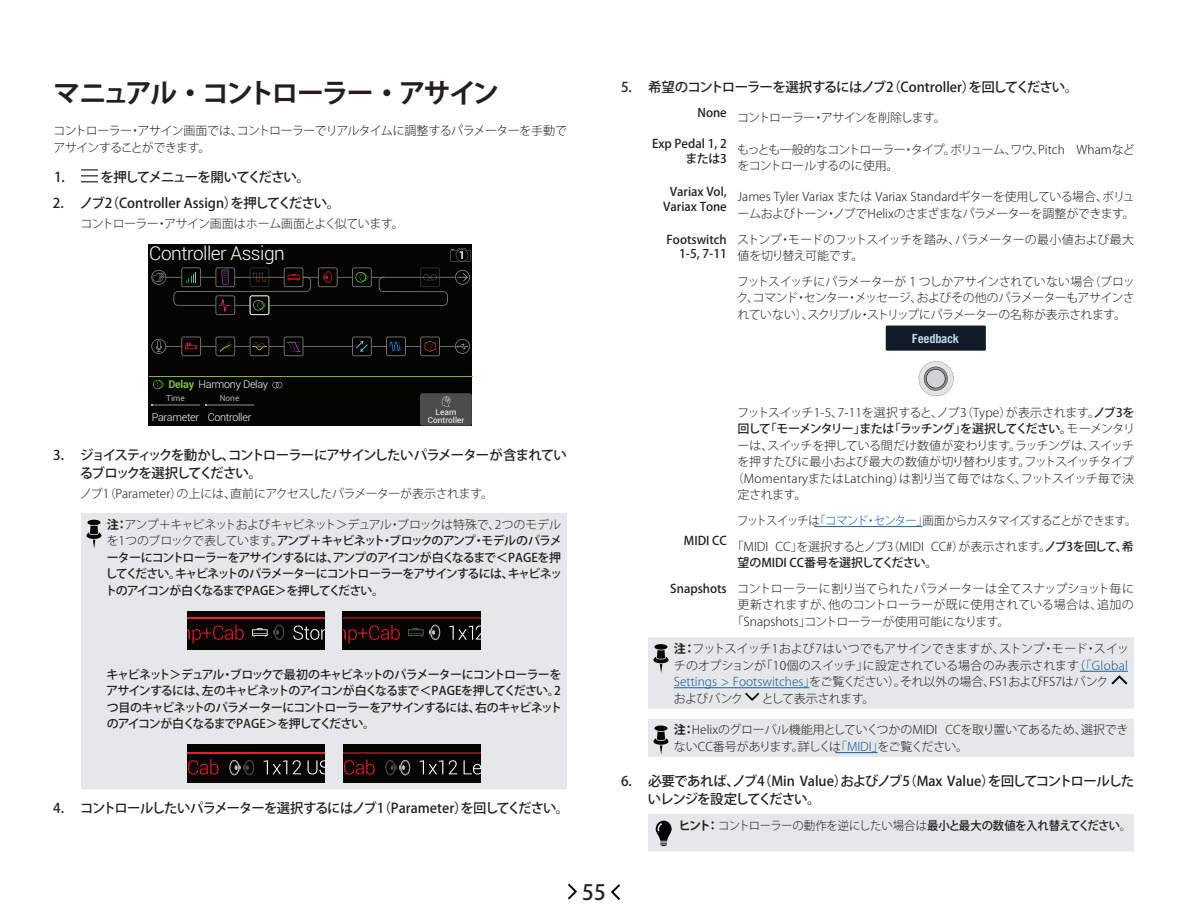
<style>
.page{position:relative;width:1188px;height:918px;background:#fff}
.page>*{position:absolute;margin:0;border:0;box-sizing:border-box;transform-origin:0 0}
._02_Large_Section_He{font:700 27px "Koz Go Pro";letter-spacing:-.08em;color:#231f20}
.t1{font:500 21px "Koz Go Pro";color:#231f20}
.t2{font:300 19.05px "Roboto";letter-spacing:-.025em;color:#fff}
.t3{font:500 13.5px/18px "Koz Go Pro";letter-spacing:-.07em;color:#231f20}
.t4{font:500 13.5px/18px "Koz Go Pro";letter-spacing:-.05em;color:#231f20}
.t5{font:500 13.5px "Koz Go Pro";color:#231f20}
.t6{font:12.6px "Trade Gothic Bold Cond Twenty";letter-spacing:-.025em;color:#c0dff2;scale:1.11 1}
.Body{font:300 12px/16.5px "Koz Go Pro";letter-spacing:-.02em;color:#231f20}
.Body-2{font:500 12px/16.5px "Koz Go Pro";letter-spacing:-.1em;color:#231f20;text-align:justify}
.Body-3{font:300 12px/16.5px "Koz Go Pro";color:#231f20}
.Table_Text-Rt_Align{font:500 12px/14.9px "Koz Go Pro";color:#231f20;text-align:right}
.Body-4{font:300 12px/16.5px "Koz Go Pro";letter-spacing:-.055em;color:#231f20}
.Body-5{font:300 12px/16.5px "Koz Go Pro";letter-spacing:-.045em;color:#231f20}
.Body-6{font:300 12px "Koz Go Pro";letter-spacing:.02em;color:#231f20}
.Body_Indented{font:300 12px "Koz Go Pro";letter-spacing:-.01em;color:#231f20}
.Body-7{font:300 12px "Koz Go Pro";letter-spacing:-.02em;color:#231f20;scale:.95 1}
.Table_Text-Left_Alig{font:300 12px "Koz Go Pro";letter-spacing:-.07em;color:#231f20;scale:.95 1}
.Body_Indented-2{font:300 12px "Koz Go Pro";letter-spacing:-.04em;color:#231f20}
.Body-8{font:300 12px "Koz Go Pro";letter-spacing:-.06em;color:#231f20}
.Body-9{font:300 12px "Koz Go Pro";letter-spacing:-.04em;color:#231f20}
.t7{font:300 10.8px "Roboto";letter-spacing:-.025em;color:#fff}
.t8{font:700 10.8px "Roboto";color:#fff}
.t9{font:8.25px/8.2px "Roboto";color:#fff;text-align:center}
.t10{font:8.25px "Roboto";color:#b1b1b1}
.s1{font-weight:700;color:#78c042}
.s2{font-weight:700}
.s3{font-weight:300}
.s4{font-weight:500}
.s5{color:#175d9e}
</style>
<div class="page">
<svg style="left:568px;top:884px;width:9px;height:16px"></svg>
<svg style="left:611px;top:884px;width:9px;height:16px"></svg>
<svg style="left:81px;top:169px;width:17px;height:13px"></svg>
<div style="left:148px;top:244px;width:324px;height:182px;background:#040503"></div>
<hr style="left:161px;top:346px;width:300px;height:1px;background:#808180">
<svg style="left:151px;top:339px;width:15px;height:15px"></svg>
<hr style="left:161px;top:277px;width:300px;height:1px;background:#808180">
<svg style="left:420px;top:337px;width:20px;height:19px"></svg>
<svg style="left:151px;top:270px;width:15px;height:15px"></svg>
<svg style="left:386px;top:337px;width:20px;height:19px"></svg>
<svg style="left:284px;top:337px;width:19px;height:19px"></svg>
<svg style="left:215px;top:337px;width:20px;height:19px"></svg>
<svg style="left:250px;top:337px;width:19px;height:19px"></svg>
<svg style="left:455px;top:339px;width:15px;height:15px"></svg>
<svg style="left:352px;top:337px;width:20px;height:19px"></svg>
<svg style="left:181px;top:337px;width:20px;height:19px"></svg>
<hr style="left:149px;top:376px;width:323px;height:1px;background:#6fbe44">
<svg style="left:153px;top:380px;width:12px;height:9px"></svg>
<svg style="left:272px;top:382px;width:10px;height:6px"></svg>
<div style="left:420px;top:393px;width:52px;height:33px;background:#4c4c4c;border-radius:2px"></div>
<hr style="left:151px;top:404px;width:49px;height:2px;background:#4c4c4c">
<hr style="left:205px;top:404px;width:49px;height:2px;background:#4c4c4c">
<svg style="left:442px;top:396px;width:9px;height:11px"></svg>
<svg style="left:173px;top:248px;width:298px;height:67px"></svg>
<div style="left:81px;top:513px;width:486px;height:276px;background:#e6e7e9"></div>
<div style="left:87px;top:520px;width:14px;height:5px;background:#050504;border-radius:50%"></div>
<svg style="left:86px;top:526px;width:15px;height:23px"></svg>
<div style="left:343px;top:611px;width:138px;height:39px;background:#040503"></div>
<svg style="left:343px;top:625px;width:57px;height:19px"></svg>
<svg style="left:408px;top:625px;width:32px;height:15px"></svg>
<div style="left:187px;top:611px;width:138px;height:39px;background:#040503"></div>
<hr style="left:187px;top:617px;width:138px;height:2px;background:#eb1e26">
<hr style="left:343px;top:617px;width:138px;height:2px;background:#761012">
<svg style="left:187px;top:625px;width:57px;height:19px"></svg>
<svg style="left:293px;top:626px;width:32px;height:14px"></svg>
<svg style="left:252px;top:625px;width:32px;height:15px"></svg>
<svg style="left:449px;top:626px;width:32px;height:14px"></svg>
<div style="left:187px;top:744px;width:138px;height:39px;background:#040503"></div>
<hr style="left:187px;top:752px;width:138px;height:1px;background:#ee1f23">
<svg style="left:188px;top:759px;width:31px;height:16px"></svg>
<svg style="left:264px;top:760px;width:23px;height:14px"></svg>
<svg style="left:293px;top:760px;width:8px;height:14px"></svg>
<svg style="left:230px;top:760px;width:24px;height:15px"></svg>
<svg style="left:308px;top:760px;width:17px;height:15px"></svg>
<div style="left:343px;top:744px;width:138px;height:39px;background:#040503"></div>
<hr style="left:343px;top:752px;width:138px;height:1px;background:#7f1315">
<svg style="left:344px;top:759px;width:31px;height:16px"></svg>
<svg style="left:420px;top:760px;width:23px;height:14px"></svg>
<svg style="left:449px;top:760px;width:8px;height:14px"></svg>
<svg style="left:386px;top:760px;width:24px;height:15px"></svg>
<svg style="left:464px;top:760px;width:17px;height:15px"></svg>
<hr style="left:814px;top:526px;width:109px;height:1px;background:#175d9e">
<div style="left:886px;top:326px;width:100px;height:25px;background:#121c27"></div>
<svg style="left:919px;top:361px;width:35px;height:35px"></svg>
<div style="left:648px;top:637px;width:486px;height:72px;background:#e6e7e9"></div>
<div style="left:648px;top:719px;width:486px;height:38px;background:#e6e7e9"></div>
<hr style="left:835px;top:752px;width:43px;height:1px;background:#175d9e">
<div style="left:648px;top:814px;width:486px;height:37px;background:#e6e7e9"></div>
<p class="_02_Large_Section_He" style="left:53px;top:75px;width:447px">マニュアル・コントローラー・アサイン</p>
<p class="Body-4" style="left:54px;top:123px;width:515px">コントローラー・アサイン画面では、コントローラーでリアルタイムに調整するパラメーターを手動でアサインすることができます。</p>
<p class="t3" style="left:54px;top:169px;width:12px">1.</p>
<p class="t3" style="left:100px;top:169px;width:211px">を押してメニューを開いてください。</p>
<p class="t5" style="left:53px;top:194px;width:289px">2. ノブ2（Controller Assign）を押してください。</p>
<p class="Body_Indented-2" style="left:81px;top:216px;width:325px">コントローラー・アサイン画面はホーム画面とよく似ています。</p>
<p class="t2" style="left:149px;top:240px;width:137px">Controller Assign</p>
<p class="t8" style="left:459px;top:247px;width:8px">1</p>
<p class="t7" style="left:168px;top:377px;width:101px"><span class="s1">Delay</span> Harmony Delay</p>
<p class="t10" style="left:166px;top:393px;width:20px">Time</p>
<p class="t7" style="left:152px;top:409px;width:49px">Parameter</p>
<p class="t10" style="left:220px;top:393px;width:21px">None</p>
<p class="t7" style="left:208px;top:409px;width:45px">Controller</p>
<p class="t9" style="left:428px;top:407px;width:38px">Learn<br>Controller</p>
<p class="t7" style="left:434px;top:409px;width:25px">Level</p>
<p class="t3" style="left:80px;top:446px;width:489px;text-indent:-27px">3. ジョイスティックを動かし、コントローラーにアサインしたいパラメーターが含まれているブロックを選択してください。</p>
<p class="Body_Indented" style="left:80px;top:486px;width:414px">ノブ1（Parameter）の上には、直前にアクセスしたパラメーターが表示されます。</p>
<p class="Body-2" style="left:105px;top:517px;width:459px"><span class="s2">注：</span><span class="s3">アンプ＋キャビネットおよびキャビネット＞デュアル・ブロックは特殊で、2つのモデルを1つのブロックで表しています。</span>アンプ＋キャビネット・ブロックのアンプ・モデルのパラメーターにコントローラーをアサインするには、アンプのアイコンが白くなるまで＜PAGEを押してください。キャビネットのパラメーターにコントローラーをアサインするには、キャビネットのアイコンが白くなるまでPAGE＞を押してください。</p>
<p class="Body-2" style="left:106px;top:667px;width:457px">キャビネット＞デュアル・ブロックで最初のキャビネットのパラメーターにコントローラーをアサインするには、左のキャビネットのアイコンが白くなるまで＜PAGEを押してください。2つ目のキャビネットのパラメーターにコントローラーをアサインするには、右のキャビネットのアイコンが白くなるまでPAGE＞を押してください。</p>
<p class="t3" style="left:53px;top:800px;width:518px">4. コントロールしたいパラメーターを選択するにはノブ1（Parameter）を回してください。</p>
<p class="t4" style="left:621px;top:79px;width:459px">5. 希望のコントローラーを選択するにはノブ2（Controller）を回してください。</p>
<p class="Table_Text-Rt_Align" style="left:698px;top:106px;width:31px">None</p>
<p class="Body-8" style="left:737px;top:110px;width:210px">コントローラー・アサインを削除します。</p>
<p class="Table_Text-Rt_Align" style="left:652px;top:137px;width:76px">Exp Pedal 1, 2または3</p>
<p class="Body-5" style="left:737px;top:141px;width:399px">もっとも一般的なコントローラー・タイプ。ボリューム、ワウ、Pitch Whamなどをコントロールするのに使用。</p>
<p class="Table_Text-Rt_Align" style="left:663px;top:185px;width:65px;text-align:center">Variax Vol,<br>Variax Tone</p>
<p class="Body" style="left:738px;top:189px;width:399px">James Tyler Variax または Variax Standardギターを使用している場合、ボリュームおよびトーン・ノブでHelixのさまざまなパラメーターを調整ができます。</p>
<p class="Table_Text-Rt_Align" style="left:667px;top:232px;width:62px">Footswitch<br>1-5, 7-11</p>
<p class="Body" style="left:737px;top:231px;width:398px">ストンプ・モードのフットスイッチを踏み、パラメーターの最小値および最大値を切り替え可能です。</p>
<p class="Body" style="left:737px;top:273px;width:400px;text-align:justify">フットスイッチにパラメーターが１つしかアサインされていない場合（ブロック、コマンド・センター・メッセージ、およびその他のパラメーターもアサインされていない）、スクリブル・ストリップにパラメーターの名称が表示されます。</p>
<p class="t6" style="left:912px;top:331px;width:44px">Feedback</p>
<p class="Body" style="left:737px;top:404px;width:399px">フットスイッチ1-5、7-11を選択すると、ノブ3（Type）が表示されます。<span class="s4">ノブ3を</span></p>
<p class="Body-2" style="left:738px;top:421px;width:399px">回して「モーメンタリー」または「ラッチング」を選択してください。<span class="s3">モーメンタリ</span></p>
<p class="Body" style="left:738px;top:437px;width:398px">ーは、スイッチを押している間だけ数値が変わります。ラッチングは、スイッチ</p>
<p class="Body" style="left:737px;top:454px;width:398px">を押すたびに最小および最大の数値が切り替わります。フットスイッチタイプ</p>
<p class="Body-6" style="left:732px;top:471px;width:404px">（MomentaryまたはLatching）は割り当て毎ではなく、フットスイッチ毎で決</p>
<p class="Body" style="left:738px;top:487px;width:70px">定されます。</p>
<p class="Table_Text-Left_Alig" style="left:737px;top:513px;width:422px">フットスイッチは<span class="s5">「コマンド・センター」</span>画面からカスタマイズすることができます。</p>
<p class="Table_Text-Rt_Align" style="left:684px;top:534px;width:44px">MIDI CC</p>
<p class="Body-3" style="left:738px;top:538px;width:398px;text-indent:-6px">「MIDI CC」を選択するとノブ3（MIDI CC#）が表示されます。<span class="s4">ノブ3を回して、希望のMIDI CC番号を選択してください。</span></p>
<p class="Table_Text-Rt_Align" style="left:670px;top:582px;width:58px">Snapshots</p>
<p class="Body" style="left:737px;top:580px;width:398px">コントローラーに割り当てられたパラメーターは全てスナップショット毎に</p>
<p class="Body-3" style="left:738px;top:597px;width:398px">更新されますが、他のコントローラーが既に使用されている場合は、追加の</p>
<p class="Body-3" style="left:732px;top:613px;width:279px">「Snapshots」コントローラーが使用可能になります。</p>
<p class="Body-3" style="left:674px;top:640px;width:457px"><span class="s2">注：</span>フットスイッチ1および7はいつでもアサインできますが、ストンプ・モード・スイッチのオプションが「10個のスイッチ」に設定されている場合のみ表示されます（<span class="s5">「Global Settings &gt; Footswitches」</span>をご覧ください）。それ以外の場合、FS1およびFS7はバンク<br>およびバンク</p>
<p class="Body-9" style="left:762px;top:690px;width:114px">として表示されます。</p>
<p class="Body" style="left:674px;top:722px;width:456px"><span class="s2">注：</span>Helixのグローバル機能用としていくつかのMIDI CCを取り置いてあるため、選択できないCC番号があります。詳しくは<span class="s5">「MIDI」</span>をご覧ください。</p>
<p class="t4" style="left:648px;top:772px;width:488px;text-indent:-27px">6. 必要であれば、ノブ4（Min Value）およびノブ5（Max Value）を回してコントロールしたいレンジを設定してください。</p>
<p class="Body-7" style="left:679px;top:817px;width:478px"><span class="s2">ヒント：</span>コントローラーの動作を逆にしたい場合は<span class="s4">最小と最大の数値を入れ替えてください</span>。</p>
<h2 class="t1" style="left:582px;top:879px;width:25px">55</h2>
</div>
